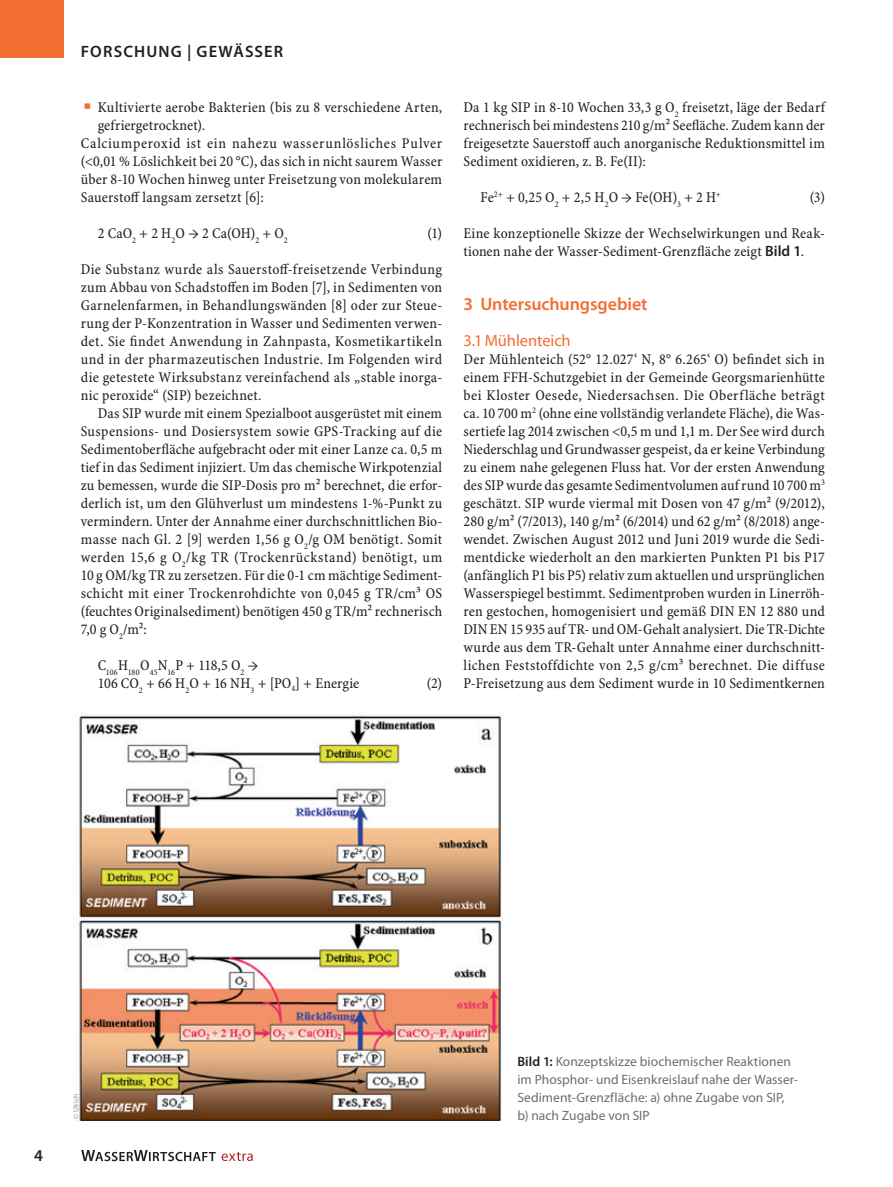
<style>
.page{position:relative;width:893px;height:1187px;background:#fff}
.page>*{position:absolute;margin:0;border:0;box-sizing:border-box;transform-origin:0 0}
.t1{font:600 18px "Myriad Pro";letter-spacing:-.005em;color:#f36e31}
.t2{font:600 16.5px "Myriad Pro";letter-spacing:.07em;color:#231f20}
.t3{font:16.5px "Myriad Pro";letter-spacing:-.005em;color:#f36e31}
.t4{font:15px/18px "Minion Pro Cn Capt";letter-spacing:.015em;color:#231f20;text-align:justify}
.t5{font:15px "Minion Pro Cn Capt";letter-spacing:.045em;color:#231f20}
.t6{font:13.5px/18px "Myriad Pro";letter-spacing:.005em;color:#6c6d70}
.t7{font:7.5px "Myriad Pro";color:#939598}
.s1{font-family:"Myriad Pro";font-weight:600}
.s2{font-weight:600;color:#231f20}
</style>
<div class="page">
<img style="left:79px;top:715px;width:423px;height:405px">
<svg style="left:222px;top:1152px;width:31px;height:8px"></svg>
<svg style="left:81px;top:1150px;width:135px;height:11px"></svg>
<div style="left:0;top:0;width:64px;height:57px;background:#f36e31"></div>
<p class="t2" style="left:81px;top:41px;width:200px">FORSCHUNG | Gewässer</p>
<p class="t4" style="left:98px;top:98px;width:346px">Kultivierte aerobe Bakterien (bis zu 8 verschiedene Arten,</p>
<p class="t4" style="left:98px;top:116px;width:109px">gefriergetrocknet).</p>
<p class="t5" style="left:81px;top:134px;width:363px">Calciumperoxid ist ein nahezu wasserunlösliches Pulver</p>
<p class="t4" style="left:81px;top:152px;width:363px">(&lt;0,01 % Löslichkeit bei 20 °C), das sich in nicht saurem Wasser</p>
<p class="t4" style="left:81px;top:170px;width:363px">über 8-10 Wochen hinweg unter Freisetzung von molekularem</p>
<p class="t4" style="left:81px;top:188px;width:185px">Sauerstoff langsam zersetzt [6]:</p>
<p class="t4" style="left:98px;top:224px;width:191px">2 CaO<sub>2</sub> + 2 H<sub>2</sub>O → 2 Ca(OH)<sub>2</sub> + O<sub>2</sub></p>
<p class="t4" style="left:427px;top:224px;width:16px">(1)</p>
<p class="t4" style="left:81px;top:260px;width:363px">Die Substanz wurde als Sauerstoff-freisetzende Verbindung zum Abbau von Schadstoffen im Boden [7], in Sedimenten von Garnelenfarmen, in Behandlungswänden [8] oder zur Steue&shy;rung der P-Konzentration in Wasser und Sedimenten verwen&shy;det. Sie findet Anwendung in Zahnpasta, Kosmetikartikeln und in der pharmazeutischen Industrie. Im Folgenden wird die getestete Wirksubstanz vereinfachend als „stable inorga&shy;nic peroxide“ (SIP) bezeichnet.</p>
<p class="t4" style="left:81px;top:404px;width:363px;text-indent:17px">Das SIP wurde mit einem Spezialboot ausgerüstet mit einem Suspensions- und Dosiersystem sowie GPS-Tracking auf die Sedimentoberfläche aufgebracht oder mit einer Lanze ca. 0,5 m tief in das Sediment injiziert. Um das chemische Wirkpotenzial zu bemessen, wurde die SIP-Dosis pro m² berechnet, die erfor&shy;derlich ist, um den Glühverlust um mindestens 1-%-Punkt zu vermindern. Unter der Annahme einer durchschnittlichen Bio&shy;masse nach Gl. 2 [9] werden 1,56 g O<sub>2</sub>/g OM benötigt. Somit werden 15,6 g O<sub>2</sub>/kg TR (Trockenrückstand) benötigt, um 10 g OM/kg TR zu zersetzen. Für die 0-1 cm mächtige Sediment&shy;schicht mit einer Trockenrohdichte von 0,045 g TR/cm³ OS (feuchtes Originalsediment) benötigen 450 g TR/m² rechnerisch 7,0 g O<sub>2</sub>/m²:</p>
<p class="t4" style="left:98px;top:656px;width:263px">C<sub>106</sub>H<sub>180</sub>O<sub>45</sub>N<sub>16</sub>P + 118,5 O<sub>2</sub> →<br>106 CO<sub>2</sub> + 66 H<sub>2</sub>O + 16 NH<sub>3</sub> + [PO<sub>4</sub>] + Energie</p>
<p class="t4" style="left:427px;top:674px;width:17px">(2)</p>
<p class="t4" style="left:463px;top:98px;width:363px">Da 1 kg SIP in 8-10 Wochen 33,3 g O<sub>2</sub> freisetzt, läge der Bedarf rechnerisch bei mindestens 210 g/m² Seefläche. Zudem kann der freigesetzte Sauerstoff auch anorganische Reduktionsmittel im Sediment oxidieren, z. B. Fe(II):</p>
<p class="t4" style="left:480px;top:188px;width:242px">Fe<sup>2+</sup> + 0,25 O<sub>2</sub> + 2,5 H<sub>2</sub>O → Fe(OH)<sub>3</sub> + 2 H<sup>+</sup></p>
<p class="t4" style="left:810px;top:188px;width:17px">(3)</p>
<p class="t4" style="left:463px;top:224px;width:361px">Eine konzeptionelle Skizze der Wechselwirkungen und Reak&shy;tionen nahe der Wasser-Sediment-Grenzfläche zeigt <span class="s1">Bild 1</span>.</p>
<p class="t1" style="left:463px;top:292px;width:186px">3 Untersuchungsgebiet</p>
<p class="t3" style="left:463px;top:331px;width:109px">3.1 Mühlenteich</p>
<p class="t4" style="left:463px;top:350px;width:363px">Der Mühlenteich (52° 12.027‘ N, 8° 6.265‘ O) befindet sich in einem FFH-Schutzgebiet in der Gemeinde Georgsmarienhütte bei Kloster Oesede, Niedersachsen. Die Oberfläche beträgt ca. 10 700 m<sup>2</sup> (ohne eine vollständig verlandete Fläche), die Was&shy;sertiefe lag 2014 zwischen &lt;0,5 m und 1,1 m. Der See wird durch Niederschlag und Grundwasser gespeist, da er keine Verbindung zu einem nahe gelegenen Fluss hat. Vor der ersten Anwendung des SIP wurde das gesamte Sedimentvolumen auf rund 10 700 m<sup>3 </sup>geschätzt. SIP wurde viermal mit Dosen von 47 g/m² (9/2012), 280 g/m² (7/2013), 140 g/m² (6/2014) und 62 g/m² (8/2018) ange&shy;wendet. Zwischen August 2012 und Juni 2019 wurde die Sedi&shy;mentdicke wiederholt an den markierten Punkten P1 bis P17 (anfänglich P1 bis P5) relativ zum aktuellen und ursprünglichen Wasserspiegel bestimmt. Sedimentproben wurden in Linerröh&shy;ren gestochen, homogenisiert und gemäß DIN EN 12 880 und DIN EN 15 935 auf TR- und OM-Gehalt analysiert. Die TR-Dichte wurde aus dem TR-Gehalt unter Annahme einer durchschnitt&shy;lichen Feststoffdichte von 2,5 g/cm³ berechnet. Die diffuse P-Freisetzung aus dem Sediment wurde in 10 Sedimentkernen</p>
<p class="t2" style="left:34px;top:1144px;width:10px">4</p>
<p class="t7" style="left:72px;top:1118px;width:27px;rotate:-90deg">© Ulrich</p>
<p class="t6" style="left:517px;top:1052px;width:282px"><span class="s2">Bild 1:</span> Konzeptskizze biochemischer Reaktionen im Phosphor- und Eisenkreislauf nahe der Wasser-<br>Sediment-Grenzfläche: a) ohne Zugabe von SIP,</p>
<p class="t6" style="left:517px;top:1106px;width:134px">b) nach Zugabe von SIP</p>
</div>
